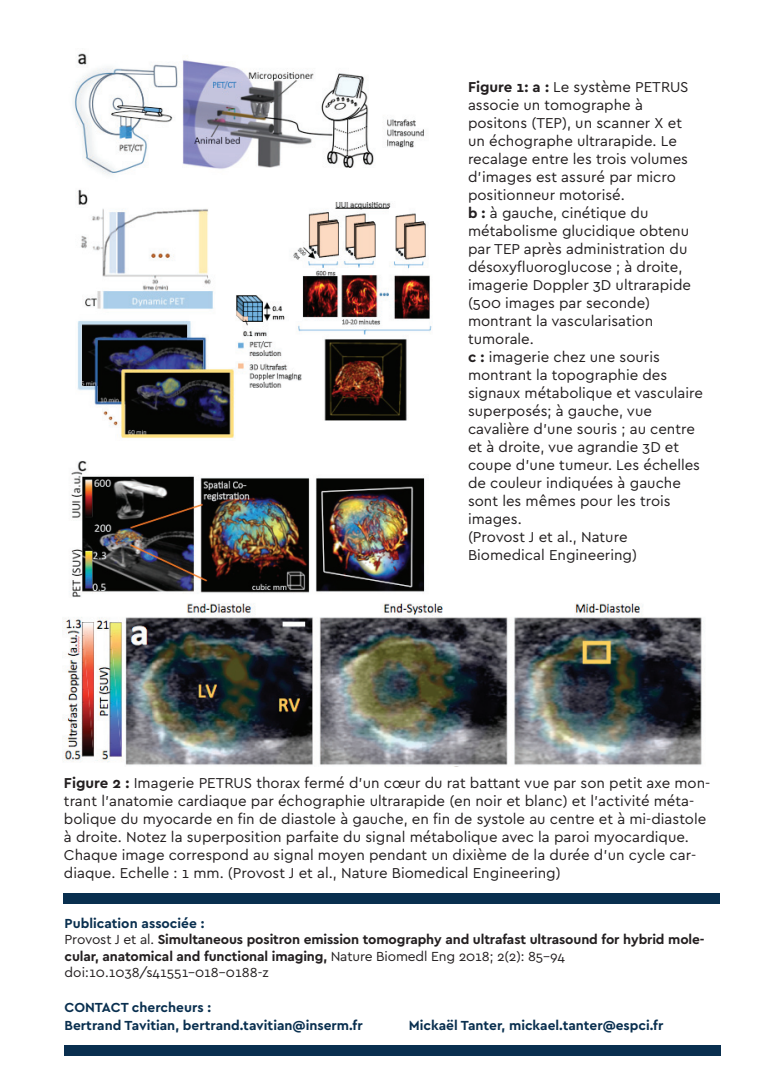
<style>
.page{position:relative;width:780px;height:1088px;background:#fff}
.page>*{position:absolute;margin:0;border:0;box-sizing:border-box;transform-origin:0 0}
.t1{font:15px/18px "Cera";color:#231f20}
.t2{font:700 13.75px/16.5px "Cera";letter-spacing:-.01em;color:#231f20}
.t3{font:700 13.75px/18px "Cera";color:#092f4f}
.s1{font-weight:700}
.s2{color:#092f4f}
.s3{font-weight:400}
</style>
<div class="page">
<div style="left:64px;top:1045px;width:657px;height:11px;background:#092f4f"></div>
<div style="left:63px;top:893px;width:656px;height:11px;background:#092f4f"></div>
<img style="left:71px;top:53px;width:361px;height:544px">
<img style="left:62px;top:603px;width:640px;height:162px">
<p class="t1" style="left:468px;top:78px;width:236px"><span class="s1">Figure 1: a :</span> Le système PETRUS associe un tomographe à positons (TEP), un scanner X et<br>un échographe ultrarapide. Le recalage entre les trois volumes d’images est assuré par micro positionneur motorisé.<br><span class="s1">b :</span> à gauche, cinétique du métabolisme glucidique obtenu par TEP après administration du désoxyfluoroglucose ; à droite, imagerie Doppler 3D ultrarapide (500 images par seconde) montrant la vascularisation tumorale.<br><span class="s1">c :</span> imagerie chez une souris montrant la topographie des signaux métabolique et vasculaire superposés; à gauche, vue cavalière d’une souris ; au centre et à droite, vue agrandie 3D et coupe d’une tumeur. Les échelles de couleur indiquées à gauche sont les mêmes pour les trois images.<br>(Provost J et al., Nature<br>Biomedical Engineering)</p>
<p class="t1" style="left:64px;top:773px;width:648px"><span class="s1">Figure 2 :</span> Imagerie PETRUS thorax fermé d’un cœur du rat battant vue par son petit axe mon&shy;trant l’anatomie cardiaque par échographie ultrarapide (en noir et blanc) et l’activité méta&shy;bolique du myocarde en fin de diastole à gauche, en fin de systole au centre et à mi-diastole à droite. Notez la superposition parfaite du signal métabolique avec la paroi myocardique.<br>Chaque image correspond au signal moyen pendant un dixième de la durée d’un cycle car&shy;diaque. Echelle : 1 mm. (Provost J et al., Nature Biomedical Engineering)</p>
<p class="t2" style="left:65px;top:914px;width:641px"><span class="s2">Publication associée :<br></span><span class="s3">Provost J et al.</span> Simultaneous positron emission tomography and ultrafast ultrasound for hybrid mole&shy;cular, anatomical and functional imaging, <span class="s3">Nature Biomedl Eng 2018; 2(2): 85-94 doi:10.1038/s41551-018-0188-z</span></p>
<p class="t3" style="left:65px;top:998px;width:299px">CONTACT chercheurs :<br>Bertrand Tavitian, bertrand.tavitian@inserm.fr</p>
<p class="t3" style="left:409px;top:1016px;width:256px">Mickaël Tanter, mickael.tanter@espci.fr</p>
</div>
